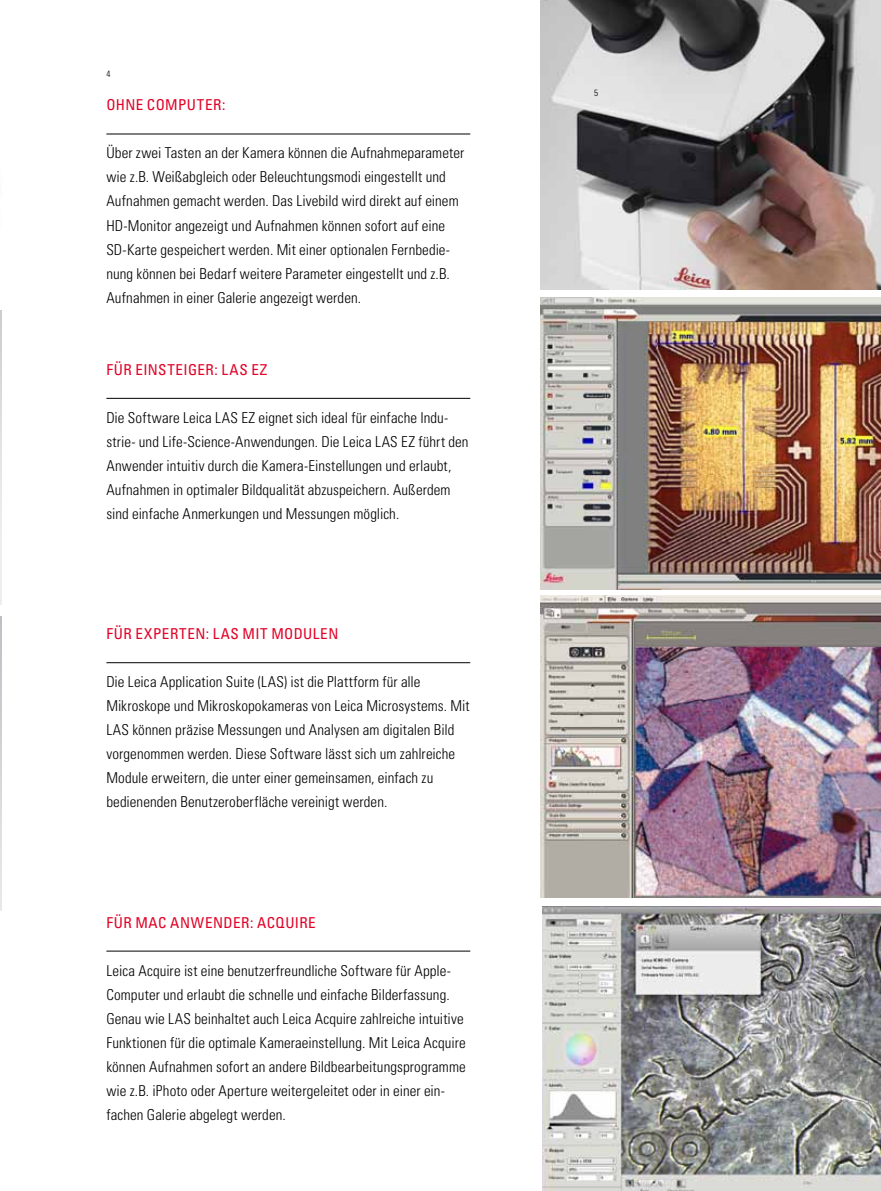
<style>
.page{position:relative;width:881px;height:1191px;background:#fff}
.page>*{position:absolute;margin:0;border:0;box-sizing:border-box;transform-origin:0 0}
.t1{font:300 condensed 15px/24px "Univers LT Std";letter-spacing:.005em;color:#000}
.t2{font:condensed 15px "Univers LT Std";letter-spacing:.035em;color:#e20026}
.t3{font:300 condensed 9px "Univers LT Std";color:#000}
</style>
<div class="page">
<img style="left:0;top:617px;width:1px;height:293px">
<img style="left:0;top:310px;width:1px;height:294px">
<img style="left:540px;top:0;width:340px;height:289px">
<img style="left:540px;top:298px;width:340px;height:291px">
<img style="left:540px;top:595px;width:340px;height:302px">
<img style="left:542px;top:906px;width:338px;height:285px">
<hr style="left:106px;top:134px;width:364px;height:1px;background:#000">
<hr style="left:106px;top:398px;width:364px;height:1px;background:#000">
<hr style="left:106px;top:662px;width:364px;height:1px;background:#000">
<hr style="left:106px;top:950px;width:364px;height:1px;background:#000">
<p class="t3" style="left:106px;top:68px;width:5px">4</p>
<p class="t2" style="left:106px;top:95px;width:51px">OHNE COMPUT</p>
<p class="t2" style="left:205px;top:95px;width:22px">ER:</p>
<p class="t1" style="left:106px;top:141px;width:359px">Über zwei Tasten an der Kamera können die Aufnahmeparameter wie z.B. Weißabgleich oder Beleuchtungsmodi eingestellt und Aufnahmen gemacht werden. Das Livebild wird direkt auf einem HD-Monitor angezeigt und Aufnahmen können sofort auf eine SD-Karte gespeichert werden. Mit einer optionalen Fernbedie&shy;nung können bei Bedarf weitere Parameter eingestellt und z.B.<br>Aufnahmen in einer Galerie angezeigt werden.</p>
<p class="t2" style="left:106px;top:360px;width:162px">FÜR EINSTEIGER: LAS EZ</p>
<p class="t1" style="left:106px;top:405px;width:363px">Die Software Leica LAS EZ eignet sich ideal für einfache Indu&shy;strie- und Life-Science-Anwendungen. Die Leica LAS EZ führt den Anwender intuitiv durch die Kamera-Einstellungen und erlaubt, Aufnahmen in optimaler Bildqualität abzuspeichern. Außerdem sind einfache Anmerkungen und Messungen möglich.</p>
<p class="t2" style="left:106px;top:624px;width:233px">FÜR EXPERTEN: LAS MIT MODULEN</p>
<p class="t1" style="left:106px;top:670px;width:365px">Die Leica Application Suite (LAS) ist die Plattform für alle Mikroskope und Mikroskopokameras von Leica Microsystems. Mit LAS können präzise Messungen und Analysen am digitalen Bild vorgenommen werden. Diese Software lässt sich um zahlreiche Module erweitern, die unter einer gemeinsamen, einfach zu bedienenden Benutzeroberfläche vereinigt werden.</p>
<p class="t2" style="left:106px;top:912px;width:211px">FÜR MAC ANWENDER: ACQUIRE</p>
<p class="t1" style="left:106px;top:958px;width:361px">Leica Acquire ist eine benutzerfreundliche Software für Apple-Computer und erlaubt die schnelle und einfache Bilderfassung.<br>Genau wie LAS beinhaltet auch Leica Acquire zahlreiche intuitive Funktionen für die optimale Kameraeinstellung. Mit Leica Acquire können Aufnahmen sofort an andere Bildbearbeitungsprogramme wie z.B. iPhoto oder Aperture weitergeleitet oder in einer ein&shy;fachen Galerie abgelegt werden.</p>
<p class="t3" style="left:594px;top:87px;width:5px">5</p>
<p class="t3" style="left:829px;top:42px;width:5px">4</p>
</div>
